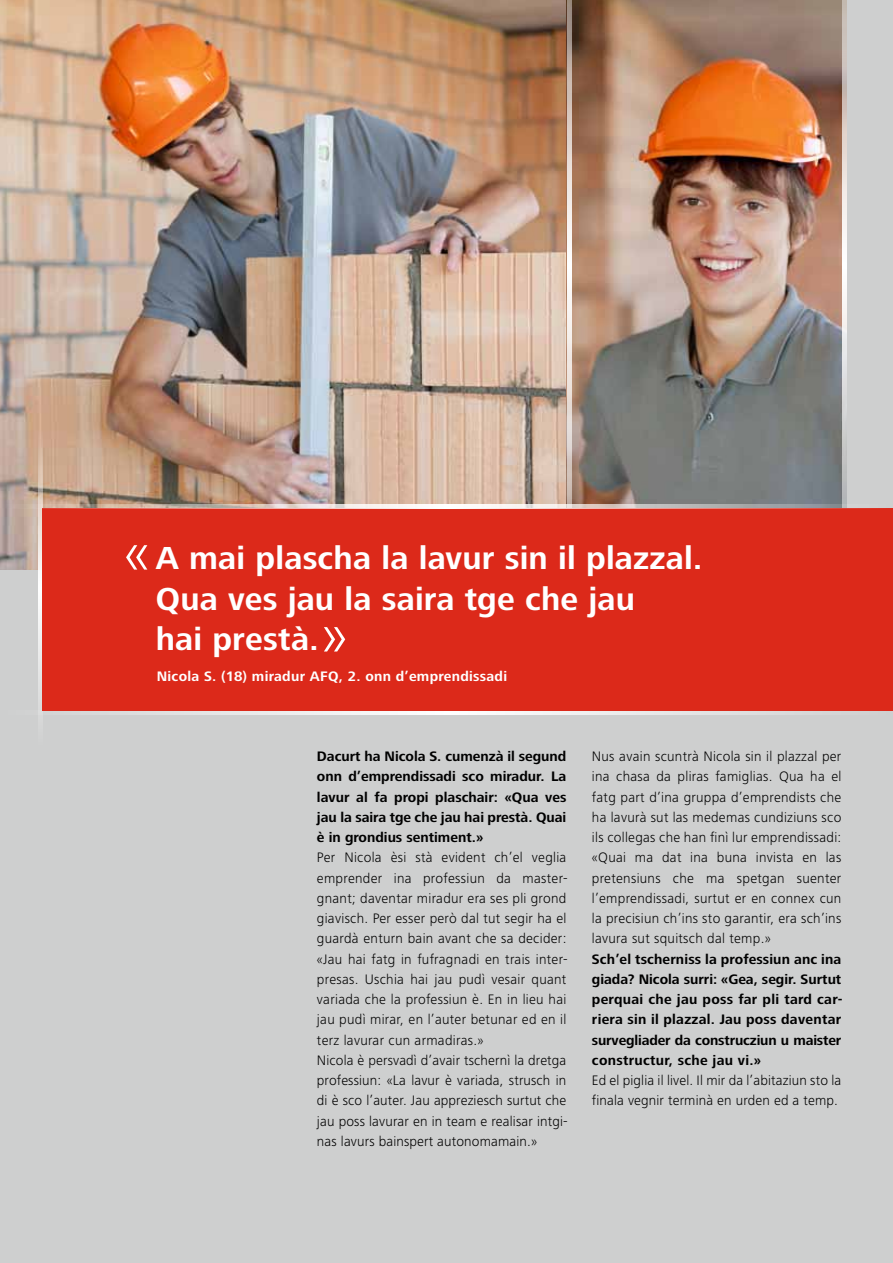
<style>
.page{position:relative;width:893px;height:1263px;background:#cecfcf}
.page>*{position:absolute;margin:0;border:0;box-sizing:border-box;transform-origin:0 0}
.t1{font:300 61.5px "Frutiger Next LT";color:#fff}
.t2{font:700 33px/40.5px "Frutiger Next LT";letter-spacing:.005em;color:#fff}
.t3{font:300 14.25px/20.2px "Frutiger Next LT";letter-spacing:.02em;color:#000}
.t4{font:700 14.25px/20.2px "Frutiger Next LT";color:#000;text-align:justify}
.t5{font:700 14.25px "Frutiger Next LT";letter-spacing:.02em;color:#fff}
</style>
<div class="page">
<img style="left:0;top:0;width:567px;height:569px">
<img style="left:571px;top:0;width:271px;height:504px">
<svg style="left:567px;top:0;width:4px;height:504px;background:#dfd5cf"></svg>
<svg style="left:99px;top:711px;width:696px;height:4px"></svg>
<svg style="left:38px;top:428px;width:5px;height:287px"></svg>
<svg style="left:842px;top:0;width:4px;height:504px"></svg>
<div style="left:43px;top:508px;width:850px;height:203px;background:#dc291a"></div>
<svg style="left:0;top:504px;width:847px;height:4px;background:#d0c8c3"></svg>
<h1 class="t1" style="left:124px;top:519px;width:27px">«</h1>
<h2 class="t2" style="left:156px;top:538px;width:548px">A mai plascha la lavur sin il plazzal.<br>Qua ves jau la saira tge che jau<br>hai prestà.</h2>
<h1 class="t1" style="left:321px;top:600px;width:27px">»</h1>
<p class="t5" style="left:157px;top:668px;width:352px">Nicola S. (18) miradur AFQ, 2. onn d’emprendissadi</p>
<p class="t4" style="left:317px;top:746px;width:251px">Dacurt ha Nicola S. cumenzà il segund onn d’emprendissadi sco miradur. La lavur al fa propi plaschair: «Qua ves jau la saira tge che jau hai prestà. Quai è in grondius sentiment.»</p>
<p class="t3" style="left:317px;top:848px;width:252px">Per Nicola èsi stà evident ch’el veglia emprender ina professiun da master&shy;gnant; daventar miradur era ses pli grond giavisch. Per esser però dal tut segir ha el guardà enturn bain avant che sa decider: «Jau hai fatg in fufragnadi en trais inter&shy;presas. Uschia hai jau pudì vesair quant variada che la professiun è. En in lieu hai jau pudì mirar, en l’auter betunar ed en il terz lavurar cun armadiras.»<br>Nicola è persvadì d’avair tschernì la dretga professiun: «La lavur è variada, strusch in di è sco l’auter. Jau appreziesch surtut che jau poss lavurar en in team e realisar intgi&shy;nas lavurs bainspert autonomamain.»</p>
<p class="t3" style="left:592px;top:746px;width:251px;text-align:justify">Nus avain scuntrà Nicola sin il plazzal per ina chasa da pliras famiglias. Qua ha el fatg part d’ina gruppa d’emprendists che ha lavurà sut las medemas cundiziuns sco ils collegas che han finì lur emprendissadi: «Quai ma dat ina buna invista en las pretensiuns che ma spetgan suenter l’emprendissadi, surtut er en connex cun la precisiun ch’ins sto garantir, era sch’ins lavura sut squitsch dal temp.»</p>
<p class="t4" style="left:592px;top:949px;width:252px">Sch’el tscherniss la professiun anc ina giada? Nicola surri: «Gea, segir. Surtut perquai che jau poss far pli tard car&shy;riera sin il plazzal. Jau poss daventar survegliader da construcziun u maister constructur, sche jau vi.»</p>
<p class="t3" style="left:592px;top:1070px;width:251px">Ed el piglia il livel. Il mir da l’abitaziun sto la finala vegnir terminà en urden ed a temp.</p>
</div>
